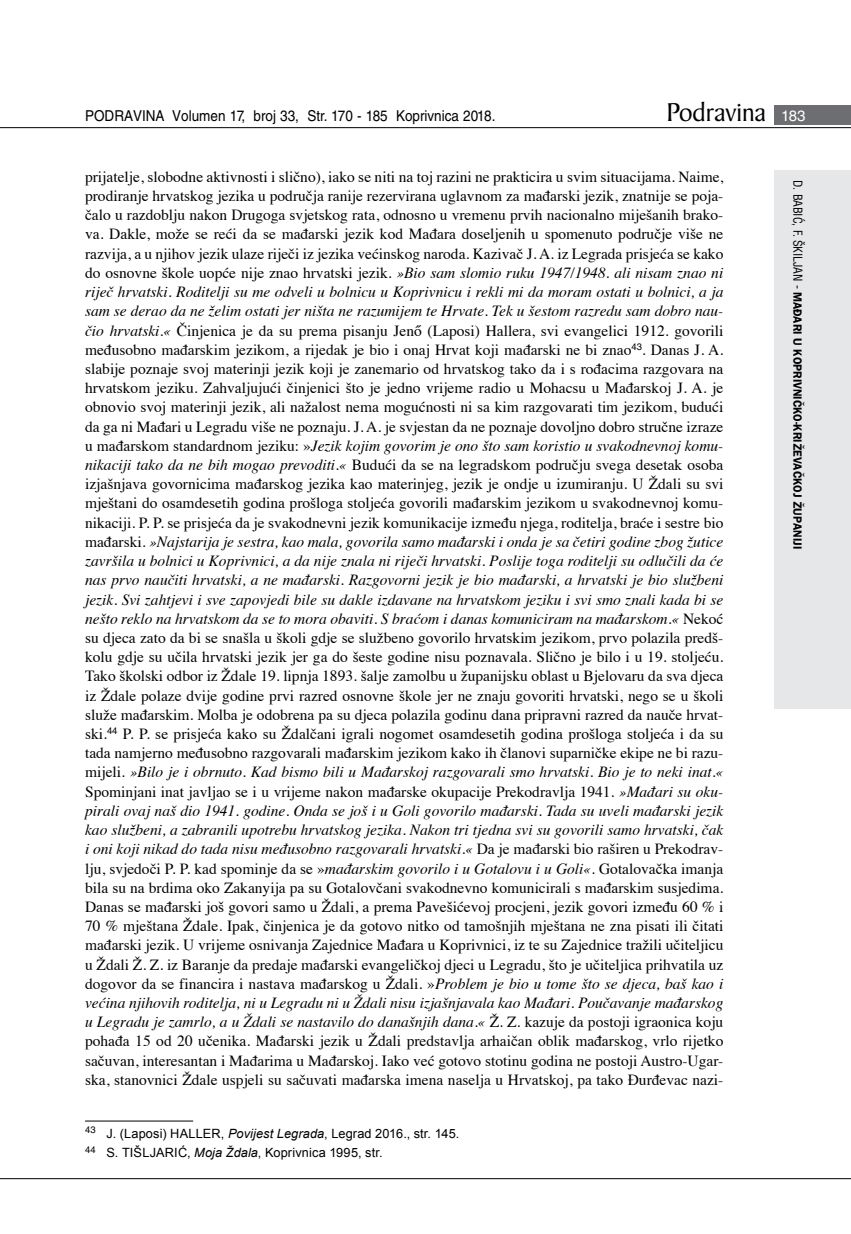
<style>
.page{position:relative;width:851px;height:1234px;background:#fff}
.page>*{position:absolute;margin:0;border:0;box-sizing:border-box;transform-origin:0 0}
.t1{font:27.6px "Baker Signet BT";color:#000}
.t2{font:15.45px/19.2px "Times";color:#000;text-align:justify}
.t3{font:15px "Helvetica LT Skin 29";color:#000;scale:.9 1}
.t4{font:12.75px/19.2px "Arial";letter-spacing:.01em;color:#000}
.t5{font:600 12px "ITC Franklin Gothic Skin 29";letter-spacing:-.005em;color:#000;scale:.95 1}
.s1{font-family:"Helvetica LT Skin 29";font-size:15px;color:#fff}
.s2{font-style:italic}
.s3{font-family:"Helvetica LT Skin 29";font-weight:400;font-stretch:condensed}
</style>
<div class="page">
<div style="left:774px;top:170px;width:76px;height:538px;background:#e6e7e8"></div>
<div style="left:774px;top:105px;width:76px;height:19px;background:#6d6e71"></div>
<hr style="left:0;top:127px;width:850px;height:1px;background:#000">
<hr style="left:0;top:1177px;width:850px;height:1px;background:#000">
<hr style="left:85px;top:1120px;width:108px;height:1px;background:#000">
<p class="t3" style="left:85px;top:107px;width:457px">PODRAVINA Volumen 17, broj 33, Str. 170 - 185 Koprivnica 2018.</p>
<h1 class="t1" style="left:666px;top:95px;width:141px">Podravina <span class="s1">183</span></h1>
<p class="t2" style="left:85px;top:166px;width:639px">prijatelje, slobodne aktivnosti i slično), iako se niti na toj razini ne prakticira u svim situacijama. Naime, prodiranje hrvatskog jezika u područja ranije rezervirana uglavnom za mađarski jezik, znatnije se poja&shy;čalo u razdoblju nakon Drugoga svjetskog rata, odnosno u vremenu prvih nacionalno miješanih brako&shy;va. Dakle, može se reći da se mađarski jezik kod Mađara doseljenih u spomenuto područje više ne razvija, a u njihov jezik ulaze riječi iz jezika većinskog naroda. Kazivač J. A. iz Legrada prisjeća se kako do osnovne škole uopće nije znao hrvatski jezik. <span class="s2">»Bio sam slomio ruku 1947/1948. ali nisam znao ni riječ hrvatski. Roditelji su me odveli u bolnicu u Koprivnicu i rekli mi da moram ostati u bolnici, a ja sam se derao da ne želim ostati jer ništa ne razumijem te Hrvate. Tek u šestom razredu sam dobro nau&shy;čio hrvatski.«</span> Činjenica je da su prema pisanju Jenő (Laposi) Hallera, svi evangelici 1912. govorili međusobno mađarskim jezikom, a rijedak je bio i onaj Hrvat koji mađarski ne bi znao<sup>43</sup>. Danas J. A. slabije poznaje svoj materinji jezik koji je zanemario od hrvatskog tako da i s rođacima razgovara na hrvatskom jeziku. Zahvaljujući činjenici što je jedno vrijeme radio u Mohacsu u Mađarskoj J. A. je obnovio svoj materinji jezik, ali nažalost nema mogućnosti ni sa kim razgovarati tim jezikom, budući da ga ni Mađari u Legradu više ne poznaju. J. A. je svjestan da ne poznaje dovoljno dobro stručne izraze u mađarskom standardnom jeziku: »<span class="s2">Jezik kojim govorim je ono što sam koristio u svakodnevnoj komu&shy;nikaciji tako da ne bih mogao prevoditi.«</span> Budući da se na legradskom području svega desetak osoba izjašnjava govornicima mađarskog jezika kao materinjeg, jezik je ondje u izumiranju. U Ždali su svi mještani do osamdesetih godina prošloga stoljeća govorili mađarskim jezikom u svakodnevnoj komu&shy;nikaciji. P. P. se prisjeća da je svakodnevni jezik komunikacije između njega, roditelja, braće i sestre bio mađarski. <span class="s2">»Najstarija je sestra, kao mala, govorila samo mađarski i onda je sa četiri godine zbog žutice završila u bolnici u Koprivnici, a da nije znala ni riječi hrvatski. Poslije toga roditelji su odlučili da će nas prvo naučiti hrvatski, a ne mađarski. Razgovorni jezik je bio mađarski, a hrvatski je bio službeni jezik. Svi zahtjevi i sve zapovjedi bile su dakle izdavane na hrvatskom jeziku i svi smo znali kada bi se nešto reklo na hrvatskom da se to mora obaviti. S braćom i danas komuniciram na mađarskom.«</span> Nekoć su djeca zato da bi se snašla u školi gdje se službeno govorilo hrvatskim jezikom, prvo polazila predš&shy;kolu gdje su učila hrvatski jezik jer ga do šeste godine nisu poznavala. Slično je bilo i u 19. stoljeću.<br>Tako školski odbor iz Ždale 19. lipnja 1893. šalje zamolbu u županijsku oblast u Bjelovaru da sva djeca iz Ždale polaze dvije godine prvi razred osnovne škole jer ne znaju govoriti hrvatski, nego se u školi služe mađarskim. Molba je odobrena pa su djeca polazila godinu dana pripravni razred da nauče hrvat&shy;ski.<sup>44</sup> P. P. se prisjeća kako su Ždalčani igrali nogomet osamdesetih godina prošloga stoljeća i da su tada namjerno međusobno razgovarali mađarskim jezikom kako ih članovi suparničke ekipe ne bi razu&shy;mijeli. <span class="s2">»Bilo je i obrnuto. Kad bismo bili u Mađarskoj razgovarali smo hrvatski. Bio je to neki inat.« </span>Spominjani inat javljao se i u vrijeme nakon mađarske okupacije Prekodravlja 1941. <span class="s2">»Mađari su oku&shy;pirali ovaj naš dio 1941. godine. Onda se još i u Goli govorilo mađarski. Tada su uveli mađarski jezik kao službeni, a zabranili upotrebu hrvatskog jezika. Nakon tri tjedna svi su govorili samo hrvatski, čak i oni koji nikad do tada nisu međusobno razgovarali hrvatski.«</span> Da je mađarski bio raširen u Prekodrav&shy;lju, svjedoči P. P. kad spominje da se »<span class="s2">mađarskim govorilo i u Gotalovu i u Goli«</span>. Gotalovačka imanja bila su na brdima oko Zakanyija pa su Gotalovčani svakodnevno komunicirali s mađarskim susjedima.<br>Danas se mađarski još govori samo u Ždali, a prema Pavešićevoj procjeni, jezik govori između 60 % i 70 % mještana Ždale. Ipak, činjenica je da gotovo nitko od tamošnjih mještana ne zna pisati ili čitati mađarski jezik. U vrijeme osnivanja Zajednice Mađara u Koprivnici, iz te su Zajednice tražili učiteljicu u Ždali Ž. Z. iz Baranje da predaje mađarski evangeličkoj djeci u Legradu, što je učiteljica prihvatila uz dogovor da se financira i nastava mađarskog u Ždali. »<span class="s2">Problem je bio u tome što se djeca, baš kao i većina njihovih roditelja, ni u Legradu ni u Ždali nisu izjašnjavala kao Mađari. Poučavanje mađarskog u Legradu je zamrlo, a u Ždali se nastavilo do današnjih dana.«</span> Ž. Z. kazuje da postoji igraonica koju pohađa 15 od 20 učenika. Mađarski jezik u Ždali predstavlja arhaičan oblik mađarskog, vrlo rijetko sačuvan, interesantan i Mađarima u Mađarskoj. Iako već gotovo stotinu godina ne postoji Austro-Ugar&shy;ska, stanovnici Ždale uspjeli su sačuvati mađarska imena naselja u Hrvatskoj, pa tako Đurđevac nazi-</p>
<p class="t4" style="left:85px;top:1123px;width:376px"><sup>43</sup> J. (Laposi) HALLER, <span class="s2">Povijest Legrada</span>, Legrad 2016., str. 145.<br><sup>44</sup> S. TIŠLJARIĆ, <span class="s2">Moja Ždala</span>, Koprivnica 1995, str.</p>
<p class="t5" style="left:804px;top:180px;width:389px;rotate:90deg"><span class="s3">D. BABIĆ, F. ŠKILJAN -</span> MAĐARI U KOPRIVNIČKO-KRIŽEVAČKOJ ŽUPANIJI</p>
</div>
